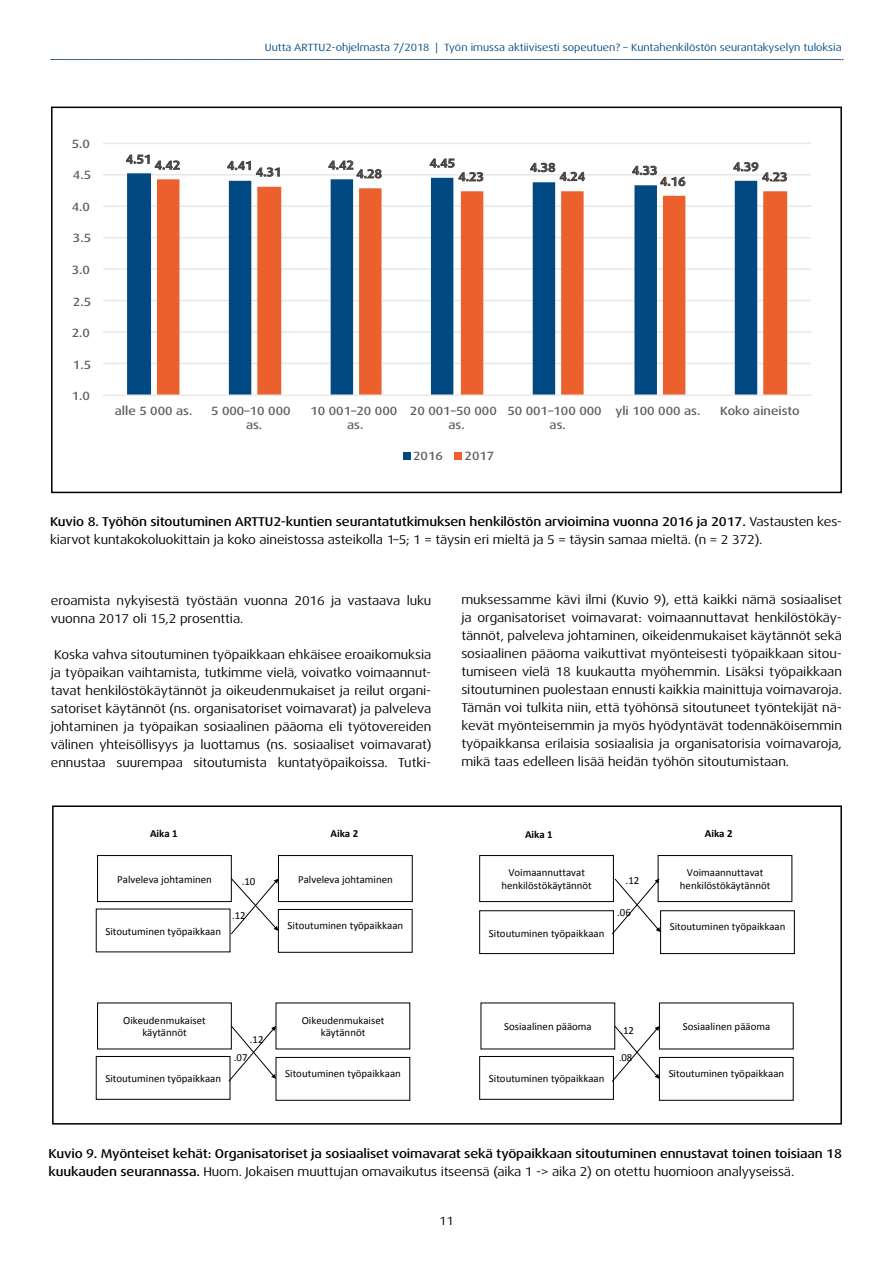
<style>
.page{position:relative;width:893px;height:1263px;background:#fff}
.page>*{position:absolute;margin:0;border:0;box-sizing:border-box;transform-origin:0 0}
.Leipis{font:expanded 12.75px/18px "Dax OT";letter-spacing:-.005em;color:#000}
.Leipis-2{font:500 expanded 12.75px/18px "Dax OT";letter-spacing:-.01em;color:#000}
.t1{font:500 expanded 12px/13.5px "Dax OT";color:#605c5b;text-align:center}
.t2{font:500 expanded 12px "Dax OT";color:#494543}
.t3{font:expanded 12px "Dax OT";color:#000}
.t4{font:10.8px/12.5px "Calibri";color:#000;text-align:center}
.t5{font:700 10.8px "Calibri";color:#000}
.t6{font:expanded 10.5px "Dax OT";color:#004982}
.s1{font-weight:500}
.s2{font-size:9.3px}
.s3{font-weight:400}
</style>
<div class="page">
<svg style="left:51px;top:59px;width:792px;height:1px"></svg>
<hr style="left:103px;top:363px;width:708px;height:1px;background:#e8e8e8">
<hr style="left:103px;top:331px;width:708px;height:2px;background:#e8e8e8">
<hr style="left:103px;top:300px;width:708px;height:1px;background:#e8e8e8">
<hr style="left:103px;top:268px;width:708px;height:2px;background:#e8e8e8">
<hr style="left:103px;top:237px;width:708px;height:1px;background:#e8e8e8">
<hr style="left:103px;top:205px;width:708px;height:2px;background:#e8e8e8">
<hr style="left:103px;top:174px;width:708px;height:2px;background:#e8e8e8">
<hr style="left:103px;top:143px;width:708px;height:1px;background:#e8e8e8">
<svg style="left:127px;top:173px;width:357px;height:222px;fill:#004982"></svg>
<svg style="left:157px;top:179px;width:630px;height:216px"></svg>
<hr style="left:103px;top:395px;width:708px;height:1px;background:#e8e8e8">
<svg style="left:126px;top:155px;width:54px;height:15px"></svg>
<svg style="left:227px;top:161px;width:53px;height:16px"></svg>
<svg style="left:329px;top:161px;width:53px;height:17px"></svg>
<svg style="left:430px;top:159px;width:53px;height:22px"></svg>
<svg style="left:530px;top:163px;width:55px;height:18px"></svg>
<svg style="left:632px;top:166px;width:53px;height:20px"></svg>
<svg style="left:733px;top:162px;width:54px;height:19px"></svg>
<div style="left:403px;top:453px;width:7px;height:7px;background:#004982"></div>
<div style="left:455px;top:453px;width:7px;height:7px;background:#eb602d"></div>
<div style="left:51px;top:107px;width:791px;height:386px;border:2px solid #000"></div>
<div style="left:97px;top:855px;width:135px;height:47px;border:1px solid #000"></div>
<div style="left:96px;top:1056px;width:134px;height:44px;border:1px solid #000"></div>
<div style="left:276px;top:1057px;width:134px;height:44px;border:1px solid #000"></div>
<svg style="left:228px;top:1025px;width:48px;height:57px"></svg>
<div style="left:479px;top:855px;width:135px;height:47px;border:1px solid #000"></div>
<div style="left:479px;top:910px;width:135px;height:44px;border:1px solid #000"></div>
<div style="left:658px;top:855px;width:134px;height:47px;border:1px solid #000"></div>
<div style="left:660px;top:910px;width:135px;height:44px;border:1px solid #000"></div>
<div style="left:278px;top:855px;width:135px;height:47px;border:1px solid #000"></div>
<div style="left:278px;top:909px;width:135px;height:44px;border:1px solid #000"></div>
<svg style="left:230px;top:877px;width:49px;height:58px"></svg>
<div style="left:479px;top:1056px;width:135px;height:44px;border:1px solid #000"></div>
<div style="left:659px;top:1057px;width:135px;height:44px;border:1px solid #000"></div>
<svg style="left:611px;top:1025px;width:48px;height:57px"></svg>
<svg style="left:611px;top:878px;width:50px;height:57px"></svg>
<div style="left:52px;top:805px;width:790px;height:319px;border:2px solid #000"></div>
<p class="t6" style="left:265px;top:41px;width:578px">Uutta ARTTU2-ohjelmasta 7/2018 | Työn imussa aktiivisesti sopeutuen? – Kuntahenkilöstön seurantakyselyn tuloksia</p>
<p class="t1" style="left:72px;top:137px;width:20px">5.0</p>
<p class="t1" style="left:73px;top:169px;width:20px">4.5</p>
<p class="t1" style="left:72px;top:200px;width:20px">4.0</p>
<p class="t1" style="left:73px;top:232px;width:20px">3.5</p>
<p class="t1" style="left:72px;top:263px;width:20px">3.0</p>
<p class="t1" style="left:73px;top:295px;width:20px">2.5</p>
<p class="t1" style="left:72px;top:326px;width:20px">2.0</p>
<p class="t1" style="left:73px;top:358px;width:20px">1.5</p>
<p class="t1" style="left:72px;top:389px;width:20px">1.0</p>
<p class="t2" style="left:126px;top:152px;width:27px">4.51</p>
<p class="t2" style="left:227px;top:158px;width:27px">4.41</p>
<p class="t2" style="left:328px;top:157px;width:27px">4.42</p>
<p class="t2" style="left:429px;top:155px;width:27px">4.45</p>
<p class="t2" style="left:155px;top:158px;width:27px">4.42</p>
<p class="t2" style="left:530px;top:160px;width:27px">4.38</p>
<p class="t2" style="left:632px;top:163px;width:27px">4.33</p>
<p class="t2" style="left:733px;top:159px;width:27px">4.39</p>
<p class="t2" style="left:256px;top:164px;width:27px">4.31</p>
<p class="t2" style="left:356px;top:166px;width:27px">4.28</p>
<p class="t2" style="left:458px;top:169px;width:27px">4.23</p>
<p class="t2" style="left:559px;top:169px;width:27px">4.24</p>
<p class="t2" style="left:762px;top:169px;width:27px">4.23</p>
<p class="t2" style="left:660px;top:174px;width:27px">4.16</p>
<p class="t1" style="left:115px;top:404px;width:79px">alle 5 000 as.</p>
<p class="t1" style="left:211px;top:404px;width:81px">5 000–10 000 as.</p>
<p class="t1" style="left:310px;top:404px;width:88px">10 001–20 000 as.</p>
<p class="t1" style="left:410px;top:404px;width:88px">20 001–50 000 as.</p>
<p class="t1" style="left:507px;top:404px;width:96px">50 001–100 000 as.</p>
<p class="t1" style="left:615px;top:404px;width:86px">yli 100 000 as.</p>
<p class="t1" style="left:720px;top:404px;width:81px">Koko aineisto</p>
<p class="t1" style="left:413px;top:450px;width:31px">2016</p>
<p class="t1" style="left:465px;top:450px;width:31px">2017</p>
<p class="Leipis" style="left:50px;top:513px;width:793px"><span class="s1">Kuvio 8. Työhön sitoutuminen ARTTU2-kuntien seurantatutkimuksen henkilöstön arvioimina vuonna 2016 ja 2017.</span> Vastausten kes&shy;kiarvot kuntakokoluokittain ja koko aineistossa asteikolla 1–5; 1 = täysin eri mieltä ja 5 = täysin samaa mieltä. (n = 2 372).</p>
<p class="Leipis" style="left:51px;top:592px;width:382px">eroamista nykyisestä työstään vuonna 2016 ja vastaava luku vuonna 2017 oli 15,2 prosenttia.</p>
<p class="Leipis" style="left:51px;top:646px;width:382px;text-align:justify">Koska vahva sitoutuminen työpaikkaan ehkäisee eroaikomuksia ja työpaikan vaihtamista, tutkimme vielä, voivatko voimaannut&shy;tavat henkilöstökäytännöt ja oikeudenmukaiset ja reilut organi&shy;satoriset käytännöt (ns. organisatoriset voimavarat) ja palveleva johtaminen ja työpaikan sosiaalinen pääoma eli työtovereiden välinen yhteisöllisyys ja luottamus (ns. sosiaaliset voimavarat) ennustaa suurempaa sitoutumista kuntatyöpaikoissa. Tutki-</p>
<p class="Leipis" style="left:461px;top:591px;width:382px;text-align:justify">muksessamme kävi ilmi (Kuvio 9), että kaikki nämä sosiaaliset ja organisatoriset voimavarat: voimaannuttavat henkilöstökäy&shy;tännöt, palveleva johtaminen, oikeidenmukaiset käytännöt sekä sosiaalinen pääoma vaikuttivat myönteisesti työpaikkaan sitou&shy;tumiseen vielä 18 kuukautta myöhemmin. Lisäksi työpaikkaan sitoutuminen puolestaan ennusti kaikkia mainittuja voimavaroja.<br>Tämän voi tulkita niin, että työhönsä sitoutuneet työntekijät nä&shy;kevät myönteisemmin ja myös hyödyntävät todennäköisemmin työpaikkansa erilaisia sosiaalisia ja organisatorisia voimavaroja, mikä taas edelleen lisää heidän työhön sitoutumistaan.</p>
<p class="t5" style="left:150px;top:827px;width:29px">Aika 1</p>
<p class="t5" style="left:330px;top:827px;width:29px">Aika 2</p>
<p class="t5" style="left:525px;top:827px;width:29px">Aika 1</p>
<p class="t5" style="left:705px;top:826px;width:29px">Aika 2</p>
<p class="t4" style="left:117px;top:873px;width:96px">Palveleva johtaminen</p>
<p class="t4" style="left:105px;top:925px;width:117px">Sitoutuminen työpaikkaan</p>
<p class="t4" style="left:242px;top:875px;width:15px">.10</p>
<p class="t4" style="left:232px;top:909px;width:15px">.12</p>
<p class="t4" style="left:298px;top:873px;width:96px">Palveleva johtaminen</p>
<p class="t4" style="left:288px;top:919px;width:117px">Sitoutuminen työpaikkaan</p>
<p class="t4" style="left:501px;top:867px;width:92px">Voimaannuttavat henkilöstökäytännöt</p>
<p class="t4" style="left:489px;top:927px;width:117px">Sitoutuminen työpaikkaan</p>
<p class="t4" style="left:626px;top:874px;width:15px">.12</p>
<p class="t4" style="left:617px;top:906px;width:15px">.06</p>
<p class="t4" style="left:680px;top:867px;width:92px">Voimaannuttavat henkilöstökäytännöt</p>
<p class="t4" style="left:670px;top:920px;width:117px">Sitoutuminen työpaikkaan</p>
<p class="t4" style="left:123px;top:1014px;width:84px">Oikeudenmukaiset käytännöt</p>
<p class="t4" style="left:105px;top:1072px;width:117px">Sitoutuminen työpaikkaan</p>
<p class="t4" style="left:250px;top:1033px;width:15px">.12</p>
<p class="t4" style="left:234px;top:1051px;width:15px">.07</p>
<p class="t4" style="left:302px;top:1014px;width:84px">Oikeudenmukaiset käytännöt</p>
<p class="t4" style="left:285px;top:1067px;width:117px">Sitoutuminen työpaikkaan</p>
<p class="t4" style="left:504px;top:1020px;width:89px">Sosiaalinen pääoma</p>
<p class="t4" style="left:489px;top:1072px;width:117px">Sitoutuminen työpaikkaan</p>
<p class="t4" style="left:620px;top:1024px;width:15px">.12</p>
<p class="t4" style="left:619px;top:1051px;width:15px"><span class="s2">.</span>08</p>
<p class="t4" style="left:683px;top:1020px;width:89px">Sosiaalinen pääoma</p>
<p class="t4" style="left:669px;top:1067px;width:117px">Sitoutuminen työpaikkaan</p>
<p class="Leipis-2" style="left:49px;top:1144px;width:795px">Kuvio 9. Myönteiset kehät: Organisatoriset ja sosiaaliset voimavarat sekä työpaikkaan sitoutuminen ennustavat toinen toisiaan 18 kuukauden seurannassa. <span class="s3">Huom. Jokaisen muuttujan omavaikutus itseensä (aika 1 -&gt; aika 2) on otettu huomioon analyyseissä.</span></p>
<p class="t3" style="left:439px;top:1213px;width:16px">11</p>
</div>
